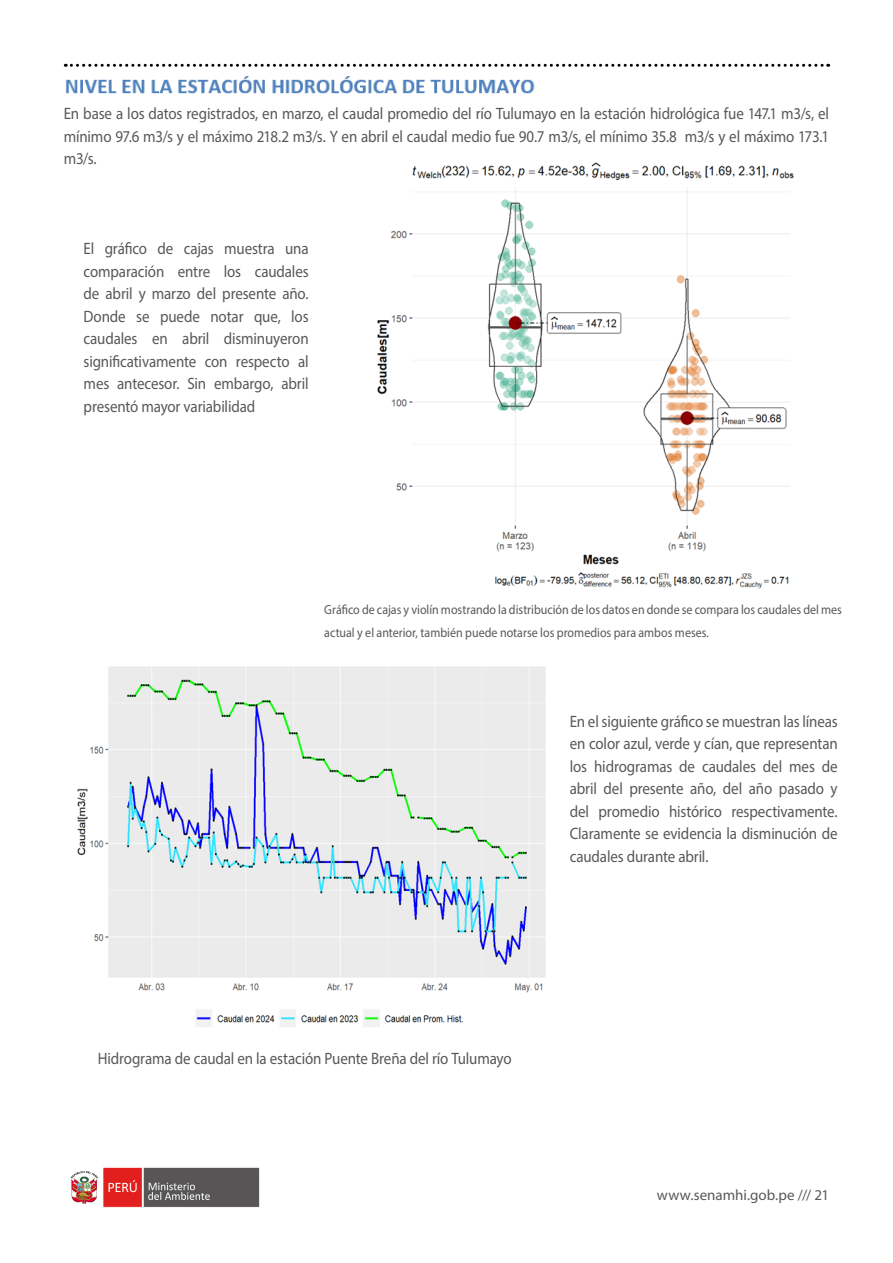
<style>
.page{position:relative;width:893px;height:1263px;background:#fff}
.page>*{position:absolute;margin:0;border:0;box-sizing:border-box;transform-origin:0 0}
.texto_Monserrat{font:16.5px/22.5px "Myriad Pro";letter-spacing:-.01em;color:#57585a;text-align:justify;scale:.91 1}
.t1{font:15px "Myriad Pro";color:#57585a}
.texto_Monserrat-2{font:13.2px/22.5px "Myriad Pro";color:#57585a;scale:.91 1}
</style>
<div class="page">
<svg style="left:65px;top:64px;width:764px;height:3px"></svg>
<img style="left:70px;top:1167px;width:190px;height:41px">
<img style="left:65px;top:77px;width:470px;height:17px">
<img style="left:377px;top:162px;width:417px;height:427px">
<img style="left:77px;top:666px;width:469px;height:361px">
<p class="texto_Monserrat" style="left:64px;top:102px;width:843px">En base a los datos registrados, en marzo, el caudal promedio del río Tulumayo en la estación hidrológica fue 147.1 m3/s, el mínimo 97.6 m3/s y el máximo 218.2 m3/s. Y en abril el caudal medio fue 90.7 m3/s, el mínimo 35.8 m3/s y el máximo 173.1 m3/s.</p>
<p class="texto_Monserrat" style="left:84px;top:237px;width:249px">El gráfico de cajas muestra una comparación entre los caudales de abril y marzo del presente año.<br>Donde se puede notar que, los caudales en abril disminuyeron significativamente con respecto al mes antecesor. Sin embargo, abril presentó mayor variabilidad</p>
<p class="texto_Monserrat-2" style="left:324px;top:598px;width:570px">Gráfico de cajas y violín mostrando la distribución de los datos en donde se compara los caudales del mes actual y el anterior, también puede notarse los promedios para ambos meses.</p>
<p class="texto_Monserrat" style="left:570px;top:710px;width:296px">En el siguiente gráfico se muestran las líneas en color azul, verde y cían, que representan los hidrogramas de caudales del mes de abril del presente año, del año pasado y del promedio histórico respectivamente.<br>Claramente se evidencia la disminución de caudales durante abril.</p>
<p class="texto_Monserrat" style="left:98px;top:1047px;width:456px">Hidrograma de caudal en la estación Puente Breña del río Tulumayo</p>
<p class="t1" style="left:657px;top:1186px;width:174px">www.senamhi.gob.pe /// 21</p>
</div>
